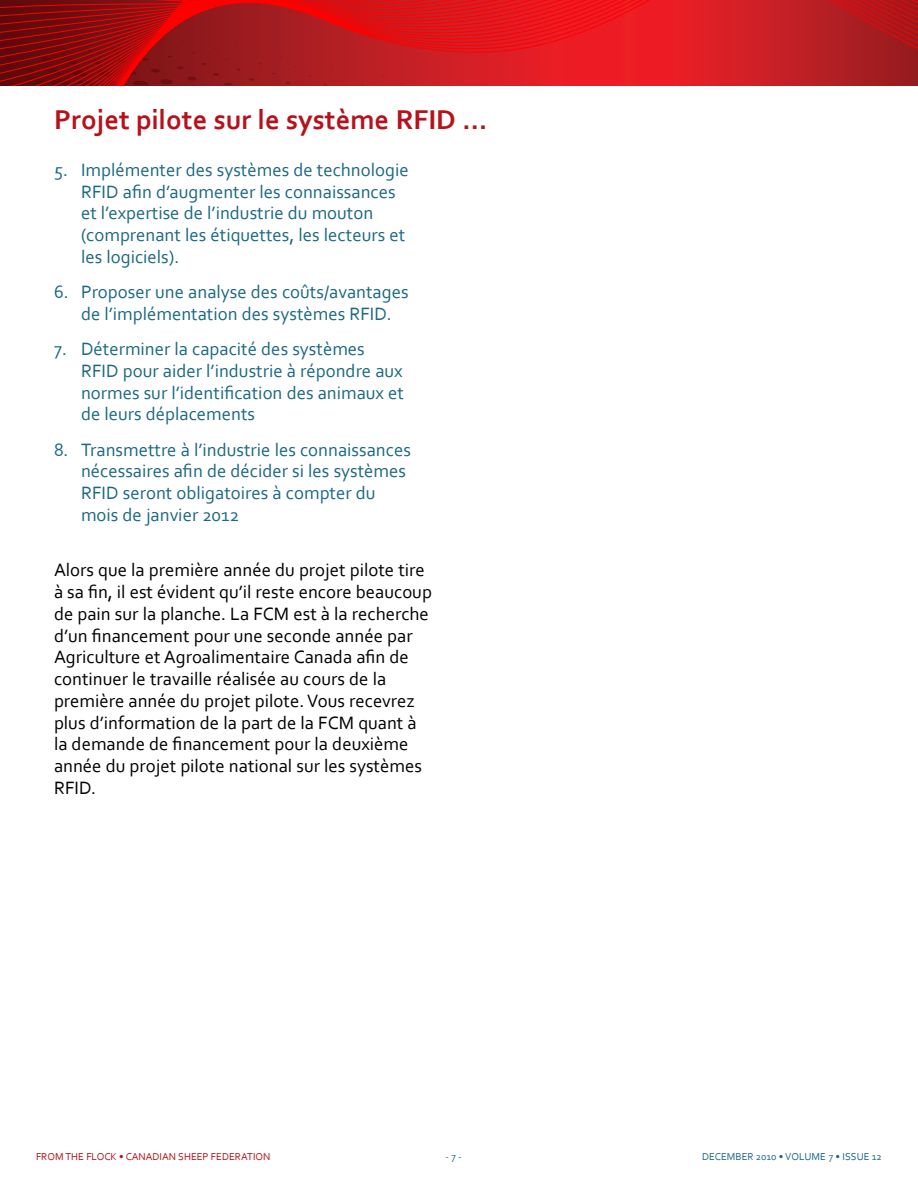
<style>
.page{position:relative;width:918px;height:1188px;background:#fff}
.page>*{position:absolute;margin:0;border:0;box-sizing:border-box;transform-origin:0 0}
.t1{font:700 28.5px "Corbel";color:#b5121b}
.t2{font:18.75px/21.8px "Corbel";color:#1c6882}
.t3{font:18.75px/21.8px "Corbel";color:#000}
.t4{font:10.5px "Corbel";color:#b5121b}
.t5{font:10.5px "Corbel";color:#1c6882}
</style>
<div class="page">
<svg style="left:0;top:0;width:918px;height:85px"></svg>
<h1 class="t1" style="left:54px;top:102px;width:435px">Projet pilote sur le système RFID ...</h1>
<p class="t2" style="left:81px;top:158px;width:329px;text-indent:-27px">5. Implémenter des systèmes de technologie RFID afin d’augmenter les connaissances et l’expertise de l’industrie du mouton (comprenant les étiquettes, les lecteurs et les logiciels).</p>
<p class="t2" style="left:54px;top:281px;width:356px;text-align:center">6. Proposer une analyse des coûts/avantages de l’implémentation des systèmes RFID.</p>
<p class="t2" style="left:81px;top:338px;width:325px;text-indent:-27px">7. Déterminer la capacité des systèmes RFID pour aider l’industrie à répondre aux normes sur l’identification des animaux et de leurs déplacements</p>
<p class="t2" style="left:81px;top:438px;width:331px;text-indent:-27px">8. Transmettre à l’industrie les connaissances nécessaires afin de décider si les systèmes RFID seront obligatoires à compter du mois de janvier 2012</p>
<p class="t3" style="left:54px;top:559px;width:379px">Alors que la première année du projet pilote tire à sa fin, il est évident qu’il reste encore beaucoup de pain sur la planche. La FCM est à la recherche d’un financement pour une seconde année par Agriculture et Agroalimentaire Canada afin de continuer le travaille réalisée au cours de la première année du projet pilote. Vous recevrez plus d’information de la part de la FCM quant à la demande de financement pour la deuxième année du projet pilote national sur les systèmes RFID.</p>
<p class="t4" style="left:36px;top:1150px;width:236px">FROM THE FLOCK • CANADIAN SHEEP FEDERATION</p>
<p class="t5" style="left:446px;top:1150px;width:18px">- 7 -</p>
<p class="t5" style="left:702px;top:1150px;width:181px">DECEMBER 2010 • VOLUME 7 • ISSUE 12</p>
</div>
